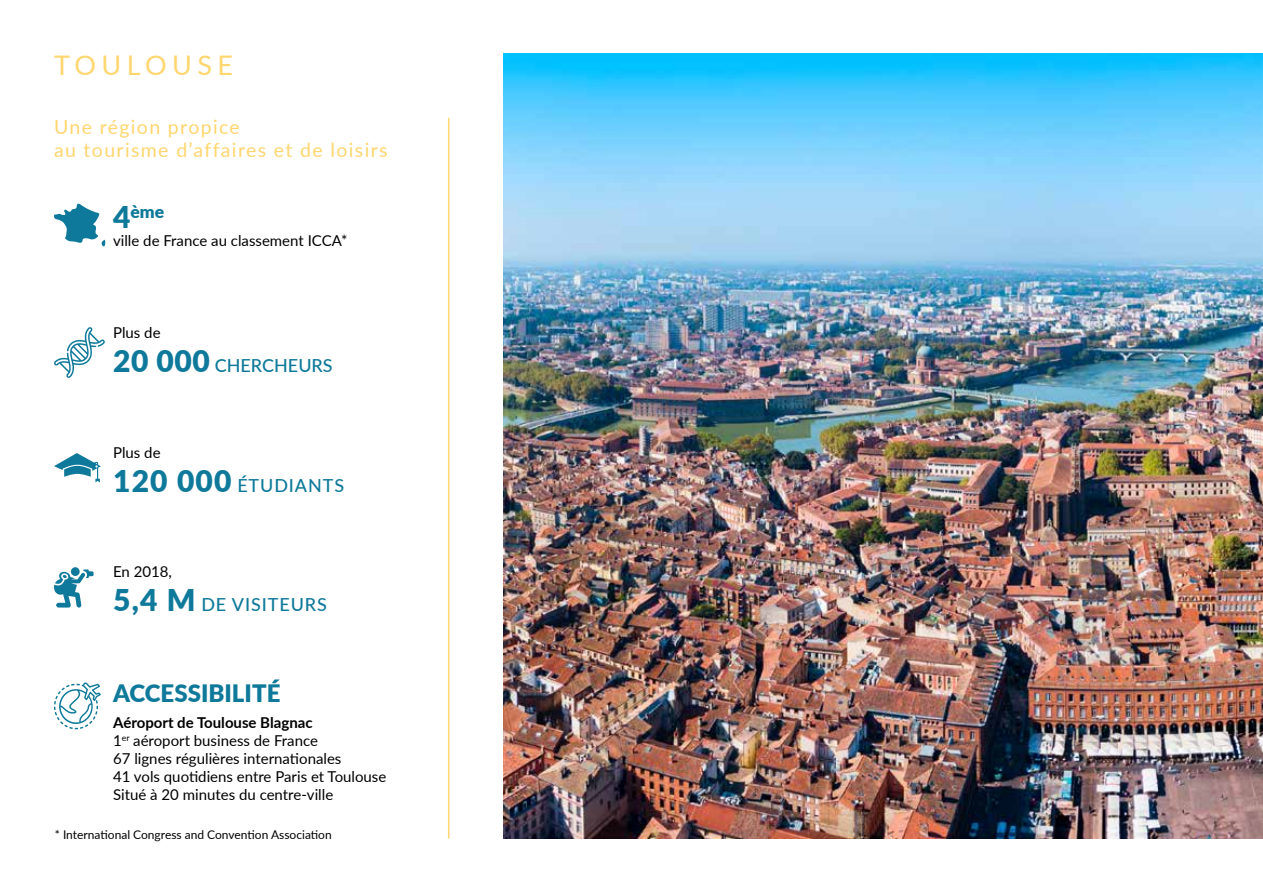
<style>
.page{position:relative;width:1263px;height:893px;background:#fff}
.page>*{position:absolute;margin:0;border:0;box-sizing:border-box;transform-origin:0 0}
.t1{font:27px "Lato";letter-spacing:.2em;color:#ffd66f}
.t2{font:900 24px "Lato";color:#0e799a}
.t3{font:19.5px/23.4px "Lato";letter-spacing:.07em;color:#ffd66f}
.t4{font:500 18px "Lato";letter-spacing:.05em;color:#0e799a}
.t5{font:500 18px "Lato";color:#0e799a}
.t6{font:900 17.55px "Lato";color:#0e799a}
.t7{font:15px/18px "Lato";color:#000}
.t8{font:12px "Lato";color:#000}
.s1{font-size:30px}
.s2{font-weight:900;font-size:30px}
.s3{font-weight:700}
</style>
<div class="page">
<img style="left:503px;top:54px;width:760px;height:784px">
<hr style="left:448px;top:118px;width:1px;height:720px;background:#ffd66f">
<svg style="left:54px;top:328px;width:51px;height:49px"></svg>
<svg style="left:54px;top:453px;width:47px;height:29px"></svg>
<svg style="left:54px;top:682px;width:47px;height:47px"></svg>
<svg style="left:54px;top:567px;width:40px;height:41px"></svg>
<svg style="left:54px;top:204px;width:52px;height:43px"></svg>
<h1 class="t1" style="left:54px;top:46px;width:180px">TOULOUSE</h1>
<h3 class="t3" style="left:54px;top:114px;width:335px">Une région propice<br>au tourisme d’affaires et de loisirs</h3>
<p class="t6" style="left:113px;top:198px;width:53px"><span class="s1">4</span>ème</p>
<p class="t7" style="left:113px;top:231px;width:236px">ville de France au classement ICCA*</p>
<p class="t7" style="left:113px;top:323px;width:49px">Plus de</p>
<p class="t5" style="left:113px;top:352px;width:221px"><span class="s2">20 000</span> CHERCHEURS</p>
<p class="t7" style="left:113px;top:442px;width:49px">Plus de</p>
<p class="t4" style="left:113px;top:472px;width:232px"><span class="s2">120 000</span> ÉTUDIANTS</p>
<p class="t7" style="left:113px;top:562px;width:60px">En 2018,</p>
<p class="t4" style="left:113px;top:592px;width:215px"><span class="s2">5,4 M</span> DE VISITEURS</p>
<h2 class="t2" style="left:113px;top:675px;width:169px">ACCESSIBILITÉ</h2>
<p class="t7" style="left:113px;top:713px;width:275px"><span class="s3">Aéroport de Toulouse Blagnac<br></span>1<sup>er</sup> aéroport business de France<br>67 lignes régulières internationales<br>41 vols quotidiens entre Paris et Toulouse Situé à 20 minutes du centre-ville</p>
<p class="t8" style="left:55px;top:826px;width:278px">* International Congress and Convention Association</p>
</div>
